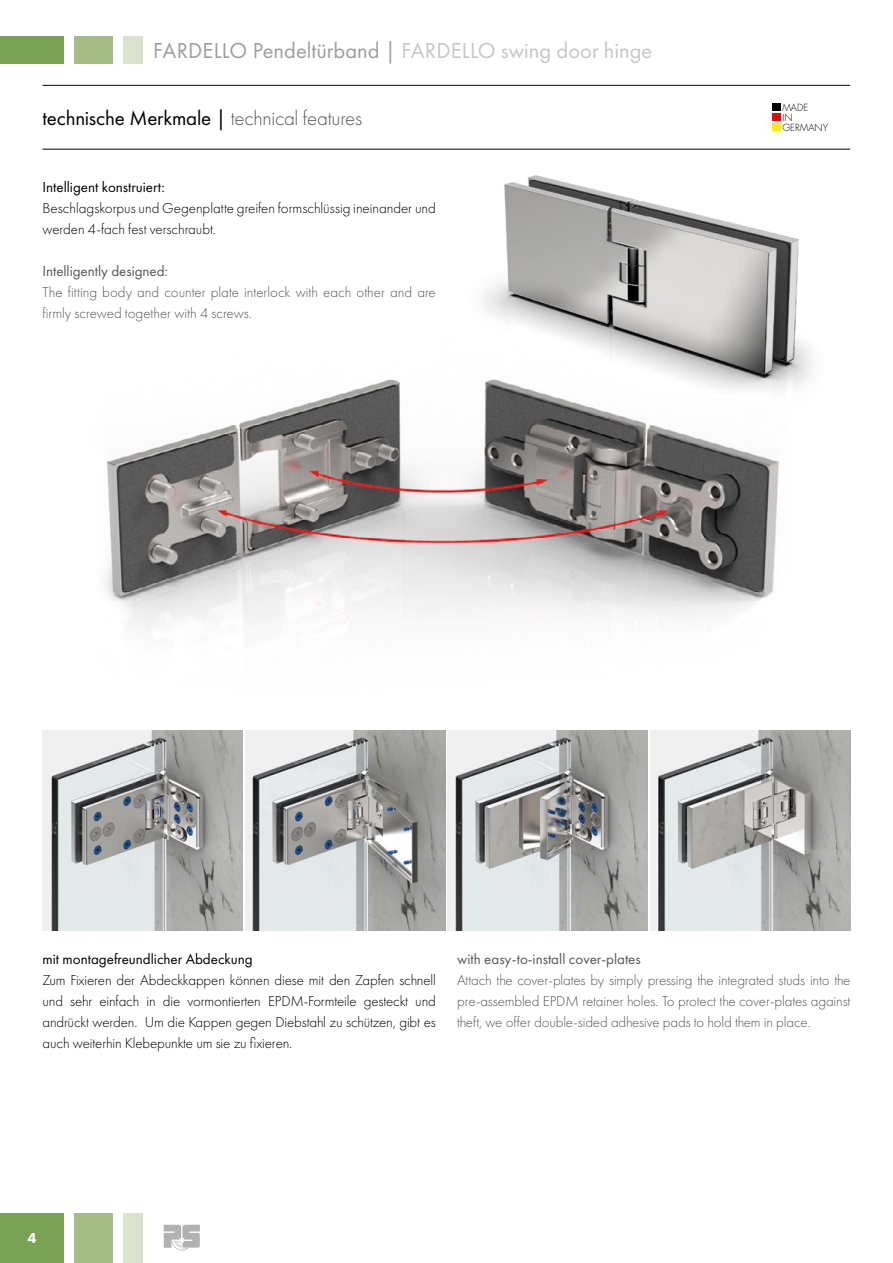
<style>
.page{position:relative;width:893px;height:1263px;background:#fff}
.page>*{position:absolute;margin:0;border:0;box-sizing:border-box;transform-origin:0 0}
.t1{font:22.5px "Futura PT";color:#9d9d9c}
.t2{font:21px "Futura PT";letter-spacing:-.01em;color:#000}
.t3{font:300 15px/21px "Futura PT";letter-spacing:-.005em;color:#000}
.t4{font:300 15px/21px "Futura PT";letter-spacing:-.005em;color:#575756}
.t5{font:15px "Futura PT";color:#000}
.t6{font:15px "Futura PT";color:#575756}
.t7{font:800 15px "Futura PT";color:#fff}
.t8{font:300 9.6px/9.9px "Futura";color:#000}
.s1{color:#c6c6c6}
.s2{font-weight:300;color:#575756}
</style>
<div class="page">
<img style="left:106px;top:379px;width:673px;height:251px">
<img style="left:468px;top:175px;width:344px;height:231px">
<div style="left:772px;top:104px;width:9px;height:7px;background:#000"></div>
<div style="left:772px;top:114px;width:9px;height:7px;background:#e30613"></div>
<div style="left:772px;top:124px;width:9px;height:7px;background:#ffed00"></div>
<hr style="left:43px;top:85px;width:807px;height:1px;background:#000">
<hr style="left:43px;top:149px;width:807px;height:1px;background:#000">
<img style="left:43px;top:731px;width:199px;height:200px">
<img style="left:245px;top:731px;width:200px;height:200px">
<img style="left:448px;top:731px;width:199px;height:200px">
<img style="left:651px;top:731px;width:199px;height:200px">
<div style="left:0;top:36px;width:64px;height:28px;background:#79a255"></div>
<div style="left:74px;top:36px;width:39px;height:28px;background:#a6bc87"></div>
<div style="left:123px;top:36px;width:19px;height:28px;background:#dbe2cd"></div>
<div style="left:0;top:1213px;width:64px;height:50px;background:#79a255"></div>
<div style="left:74px;top:1213px;width:39px;height:50px;background:#a6bc87"></div>
<div style="left:123px;top:1213px;width:19px;height:50px;background:#dbe2cd"></div>
<svg style="left:164px;top:1225px;width:36px;height:25px"></svg>
<h1 class="t1" style="left:153px;top:37px;width:501px">FARDELLO Pendeltürband | <span class="s1">FARDELLO swing door hinge</span></h1>
<h2 class="t2" style="left:43px;top:105px;width:321px">technische Merkmale | <span class="s2">technical features</span></h2>
<p class="t5" style="left:43px;top:178px;width:124px">Intelligent konstruiert:</p>
<p class="t3" style="left:43px;top:198px;width:395px">Beschlagskorpus und Gegenplatte greifen formschlüssig ineinander und werden 4-fach fest verschraubt.</p>
<p class="t6" style="left:43px;top:262px;width:127px">Intelligently designed:</p>
<p class="t4" style="left:43px;top:282px;width:395px">The fitting body and counter plate interlock with each other and are firmly screwed together with 4 screws.</p>
<p class="t8" style="left:782px;top:103px;width:47px">MADE<br>IN<br>GERMANY</p>
<p class="t5" style="left:43px;top:950px;width:212px">mit montagefreundlicher Abdeckung</p>
<p class="t3" style="left:43px;top:969px;width:395px;text-align:justify">Zum Fixieren der Abdeckkappen können diese mit den Zapfen schnell und sehr einfach in die vormontierten EPDM-Formteile gesteckt und andrückt werden. Um die Kappen gegen Diebstahl zu schützen, gibt es auch weiterhin Klebepunkte um sie zu fixieren.</p>
<p class="t6" style="left:457px;top:950px;width:185px">with easy-to-install cover-plates</p>
<p class="t4" style="left:457px;top:969px;width:395px;text-align:justify">Attach the cover-plates by simply pressing the integrated studs into the pre-assembled EPDM retainer holes. To protect the cover-plates against theft, we offer double-sided adhesive pads to hold them in place.</p>
<p class="t7" style="left:27px;top:1228px;width:10px">4</p>
</div>
